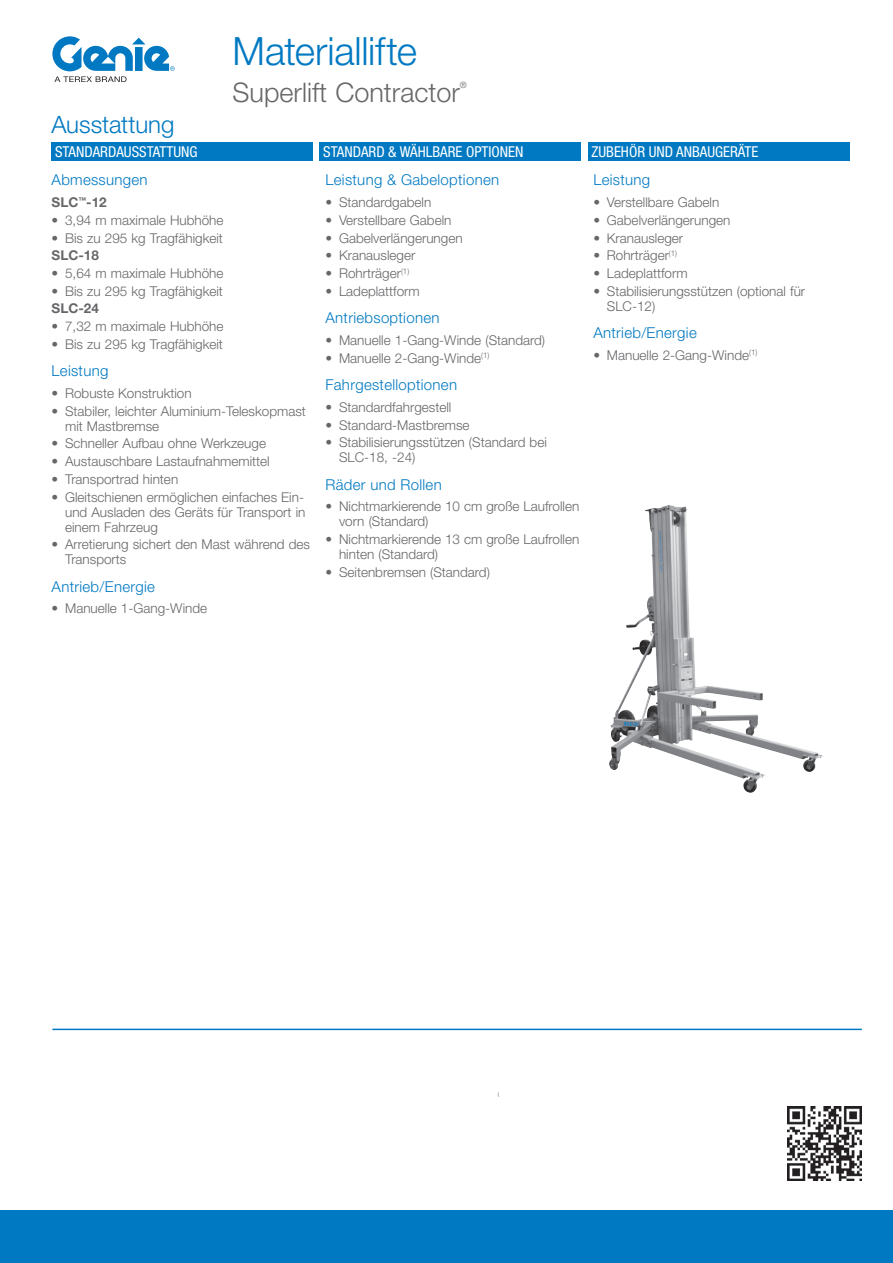
<style>
.page{position:relative;width:893px;height:1263px;background:#fff}
.page>*{position:absolute;margin:0;border:0;box-sizing:border-box;transform-origin:0 0}
.t1{font:300 39px "Helvetica Neue LT Std";letter-spacing:-.005em;color:#0079c2}
.t2{font:300 27px "Helvetica Neue LT Std";color:#67676a}
.t3{font:300 24px "Helvetica Neue LT Std";letter-spacing:-.005em;color:#0079c2}
.t4{font:300 15px "Helvetica Neue LT Std";letter-spacing:.02em;color:#0079c2}
.t5{font:condensed 15px "Helvetica Neue LT Std";color:#fff}
.t6{font:300 13.5px/15px "Helvetica Neue LT Std";color:#67676a}
.t7{font:700 13.5px "Helvetica Neue LT Std";color:#67676a}
.t8{font:300 8.7px "Helvetica Neue LT Std";color:#67676a}
.t9{font:5.25px "Helvetica Neue LT Std";color:#67676a}
</style>
<div class="page">
<div style="left:51px;top:142px;width:262px;height:19px;background:#0079c2"></div>
<div style="left:320px;top:142px;width:261px;height:19px;background:#0079c2"></div>
<div style="left:588px;top:142px;width:261px;height:19px;background:#0079c2"></div>
<svg style="left:52px;top:36px;width:123px;height:46px"></svg>
<img style="left:609px;top:505px;width:61px;height:265px">
<div style="left:0;top:1210px;width:893px;height:53px;background:#0079c2"></div>
<img style="left:787px;top:1106px;width:75px;height:75px">
<hr style="left:52px;top:1029px;width:810px;height:1px;background:#0079c2">
<h1 class="t1" style="left:233px;top:27px;width:186px">Materiallifte</h1>
<h2 class="t2" style="left:233px;top:76px;width:229px">Superlift Contractor</h2>
<p class="t8" style="left:460px;top:80px;width:8px">®</p>
<h3 class="t3" style="left:51px;top:110px;width:124px">Ausstattung</h3>
<p class="t5" style="left:55px;top:143px;width:144px">STANDARDAUSSTATTUNG</p>
<p class="t5" style="left:323px;top:143px;width:202px">STANDARD &amp; WÄHLBARE OPTIONEN</p>
<p class="t5" style="left:591px;top:143px;width:169px">ZUBEHÖR UND ANBAUGERÄTE</p>
<p class="t4" style="left:52px;top:171px;width:98px">Abmessungen</p>
<p class="t7" style="left:52px;top:194px;width:57px">SLC<sup>™</sup>-12</p>
<p class="t6" style="left:52px;top:212px;width:173px">• 3,94 m maximale Hubhöhe</p>
<p class="t6" style="left:52px;top:230px;width:173px">• Bis zu 295 kg Tragfähigkeit</p>
<p class="t7" style="left:52px;top:247px;width:49px">SLC-18</p>
<p class="t6" style="left:52px;top:265px;width:173px">• 5,64 m maximale Hubhöhe</p>
<p class="t6" style="left:52px;top:283px;width:173px">• Bis zu 295 kg Tragfähigkeit</p>
<p class="t7" style="left:52px;top:300px;width:49px">SLC-24</p>
<p class="t6" style="left:52px;top:319px;width:173px">• 7,32 m maximale Hubhöhe</p>
<p class="t6" style="left:52px;top:336px;width:173px">• Bis zu 295 kg Tragfähigkeit</p>
<p class="t4" style="left:52px;top:362px;width:58px">Leistung</p>
<p class="t6" style="left:52px;top:385px;width:142px">• Robuste Konstruktion</p>
<p class="t6" style="left:65px;top:403px;width:242px;text-indent:-14px">• Stabiler, leichter Aluminium-Teleskopmast mit Mastbremse</p>
<p class="t6" style="left:52px;top:436px;width:216px">• Schneller Aufbau ohne Werkzeuge</p>
<p class="t6" style="left:52px;top:454px;width:220px">• Austauschbare Lastaufnahmemittel</p>
<p class="t6" style="left:52px;top:471px;width:128px">• Transportrad hinten</p>
<p class="t6" style="left:65px;top:489px;width:242px;text-align:justify;text-indent:-14px">• Gleitschienen ermöglichen einfaches Ein&shy;und Ausladen des Geräts für Transport in einem Fahrzeug</p>
<p class="t6" style="left:65px;top:537px;width:246px;text-indent:-14px">• Arretierung sichert den Mast während des<br>Transports</p>
<p class="t4" style="left:52px;top:577px;width:105px">Antrieb/Energie</p>
<p class="t6" style="left:52px;top:601px;width:157px">• Manuelle 1-Gang-Winde</p>
<p class="t4" style="left:326px;top:171px;width:175px">Leistung &amp; Gabeloptionen</p>
<p class="t6" style="left:326px;top:195px;width:107px">• Standardgabeln</p>
<p class="t6" style="left:326px;top:212px;width:127px">• Verstellbare Gabeln</p>
<p class="t6" style="left:326px;top:230px;width:139px">• Gabelverlängerungen</p>
<p class="t6" style="left:326px;top:248px;width:91px">• Kranausleger</p>
<p class="t6" style="left:326px;top:265px;width:85px">• Rohrträger<sup>(1)</sup></p>
<p class="t6" style="left:326px;top:283px;width:96px">• Ladeplattform</p>
<p class="t4" style="left:326px;top:309px;width:115px">Antriebsoptionen</p>
<p class="t6" style="left:326px;top:332px;width:221px">• Manuelle 1-Gang-Winde (Standard)</p>
<p class="t6" style="left:326px;top:350px;width:165px">• Manuelle 2-Gang-Winde<sup>(1)</sup></p>
<p class="t4" style="left:326px;top:376px;width:133px">Fahrgestelloptionen</p>
<p class="t6" style="left:326px;top:399px;width:127px">• Standardfahrgestell</p>
<p class="t6" style="left:326px;top:417px;width:146px">• Standard-Mastbremse</p>
<p class="t6" style="left:339px;top:435px;width:209px;text-indent:-14px">• Stabilisierungsstützen (Standard bei<br>SLC-18, -24)</p>
<p class="t4" style="left:326px;top:475px;width:118px">Räder und Rollen</p>
<p class="t6" style="left:339px;top:499px;width:242px;text-indent:-14px">• Nichtmarkierende 10 cm große Laufrollen vorn (Standard)</p>
<p class="t6" style="left:339px;top:532px;width:242px;text-indent:-14px">• Nichtmarkierende 13 cm große Laufrollen hinten (Standard)</p>
<p class="t6" style="left:326px;top:564px;width:166px">• Seitenbremsen (Standard)</p>
<p class="t4" style="left:593px;top:171px;width:58px">Leistung</p>
<p class="t6" style="left:593px;top:195px;width:127px">• Verstellbare Gabeln</p>
<p class="t6" style="left:593px;top:212px;width:139px">• Gabelverlängerungen</p>
<p class="t6" style="left:593px;top:230px;width:91px">• Kranausleger</p>
<p class="t6" style="left:593px;top:248px;width:85px">• Rohrträger<sup>(1)</sup></p>
<p class="t6" style="left:593px;top:265px;width:96px">• Ladeplattform</p>
<p class="t6" style="left:607px;top:283px;width:200px;text-indent:-14px">• Stabilisierungsstützen (optional für<br>SLC-12)</p>
<p class="t4" style="left:593px;top:324px;width:105px">Antrieb/Energie</p>
<p class="t6" style="left:593px;top:347px;width:165px">• Manuelle 2-Gang-Winde<sup>(1)</sup></p>
<p class="t9" style="left:498px;top:1091px;width:3px">(</p>
</div>
